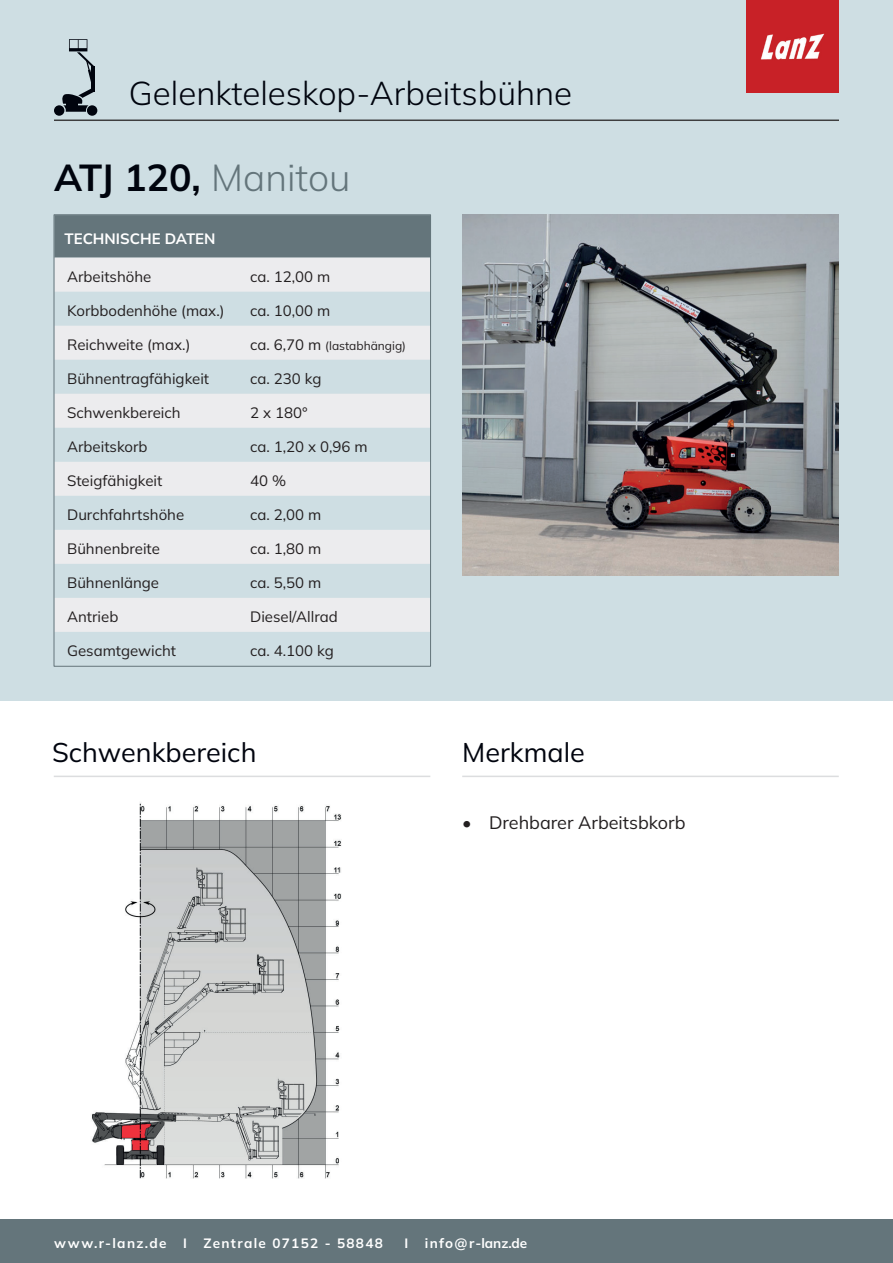
<style>
.page{position:relative;width:893px;height:1263px;background:#fff}
.page>*{position:absolute;margin:0;border:0;box-sizing:border-box;transform-origin:0 0}
.t1{font:700 37.5px "Mulish";letter-spacing:-.03em;color:#00040e}
.t2{font:300 33px "Mulish";color:#00040e}
.t3{font:27px "Mulish";color:#00040e}
.t4{font:18px "Mulish";color:#231f20}
.t5{font:15px "Mulish";color:#231f20}
.t6{font:700 15px "Mulish";color:#fff}
.t7{font:700 13.5px "Mulish";letter-spacing:.1em;color:#fff}
.t8{font:700 13.5px "Mulish";color:#fff}
.t9{font:12px "Mulish";color:#231f20}
.s1{font-weight:300;color:#64757b}
.s2{font-size:15px}
</style>
<div class="page">
<div style="left:0;top:0;width:893px;height:701px;background:#cedee3"></div>
<div style="left:0;top:1219px;width:893px;height:44px;background:#64757b"></div>
<hr style="left:54px;top:120px;width:785px;height:1px;background:#3e3e3f">
<img style="left:747px;top:0;width:92px;height:92px">
<hr style="left:54px;top:776px;width:376px;height:1px;background:#dcdddf">
<hr style="left:462px;top:776px;width:377px;height:1px;background:#dcdddf">
<div style="left:54px;top:105px;width:10px;height:11px;background:#00040e;border-radius:50%"></div>
<div style="left:87px;top:105px;width:10px;height:11px;background:#00040e;border-radius:50%"></div>
<svg style="left:61px;top:39px;width:33px;height:73px"></svg>
<img style="left:462px;top:214px;width:377px;height:362px">
<div style="left:56px;top:216px;width:373px;height:42px;background:#64757b"></div>
<svg style="left:56px;top:258px;width:373px;height:374px;fill:#ececee"></svg>
<img style="left:92px;top:802px;width:250px;height:377px">
<h2 class="t2" style="left:129px;top:71px;width:445px">Gelenkteleskop-Arbeitsbühne</h2>
<h1 class="t1" style="left:54px;top:152px;width:298px">ATJ 120, <span class="s1">Manitou</span></h1>
<p class="t6" style="left:64px;top:228px;width:153px">TECHNISCHE DATEN</p>
<p class="t5" style="left:67px;top:267px;width:86px">Arbeitshöhe</p>
<p class="t5" style="left:250px;top:267px;width:82px">ca. 12,00 m</p>
<p class="t5" style="left:67px;top:301px;width:159px">Korbbodenhöhe (max.)</p>
<p class="t5" style="left:250px;top:301px;width:82px">ca. 10,00 m</p>
<p class="t5" style="left:67px;top:335px;width:125px">Reichweite (max.)</p>
<p class="t9" style="left:250px;top:338px;width:157px"><span class="s2">ca. 6,70 m</span> (lastabhängig)</p>
<p class="t5" style="left:67px;top:369px;width:144px">Bühnentragfähigkeit</p>
<p class="t5" style="left:250px;top:369px;width:73px">ca. 230 kg</p>
<p class="t5" style="left:67px;top:403px;width:115px">Schwenkbereich</p>
<p class="t5" style="left:250px;top:403px;width:59px">2 x 180°</p>
<p class="t5" style="left:67px;top:437px;width:82px">Arbeitskorb</p>
<p class="t5" style="left:250px;top:437px;width:119px">ca. 1,20 x 0,96 m</p>
<p class="t5" style="left:67px;top:471px;width:97px">Steigfähigkeit</p>
<p class="t5" style="left:250px;top:471px;width:37px">40 %</p>
<p class="t5" style="left:67px;top:505px;width:119px">Durchfahrtshöhe</p>
<p class="t5" style="left:250px;top:505px;width:73px">ca. 2,00 m</p>
<p class="t5" style="left:67px;top:539px;width:94px">Bühnenbreite</p>
<p class="t5" style="left:250px;top:539px;width:73px">ca. 1,80 m</p>
<p class="t5" style="left:67px;top:573px;width:93px">Bühnenlänge</p>
<p class="t5" style="left:250px;top:573px;width:73px">ca. 5,50 m</p>
<p class="t5" style="left:67px;top:607px;width:53px">Antrieb</p>
<p class="t5" style="left:250px;top:607px;width:89px">Diesel/Allrad</p>
<p class="t5" style="left:67px;top:641px;width:111px">Gesamtgewicht</p>
<p class="t5" style="left:250px;top:641px;width:85px">ca. 4.100 kg</p>
<h3 class="t3" style="left:52px;top:734px;width:206px">Schwenkbereich</h3>
<h3 class="t3" style="left:462px;top:734px;width:124px">Merkmale</h3>
<p class="t4" style="left:462px;top:810px;width:225px">• Drehbarer Arbeitsbkorb</p>
<p class="t7" style="left:54px;top:1234px;width:330px">www.r-lanz.de I Zentrale 07152 - 58848</p>
<p class="t8" style="left:404px;top:1234px;width:124px">I info@r-lanz.de</p>
</div>
